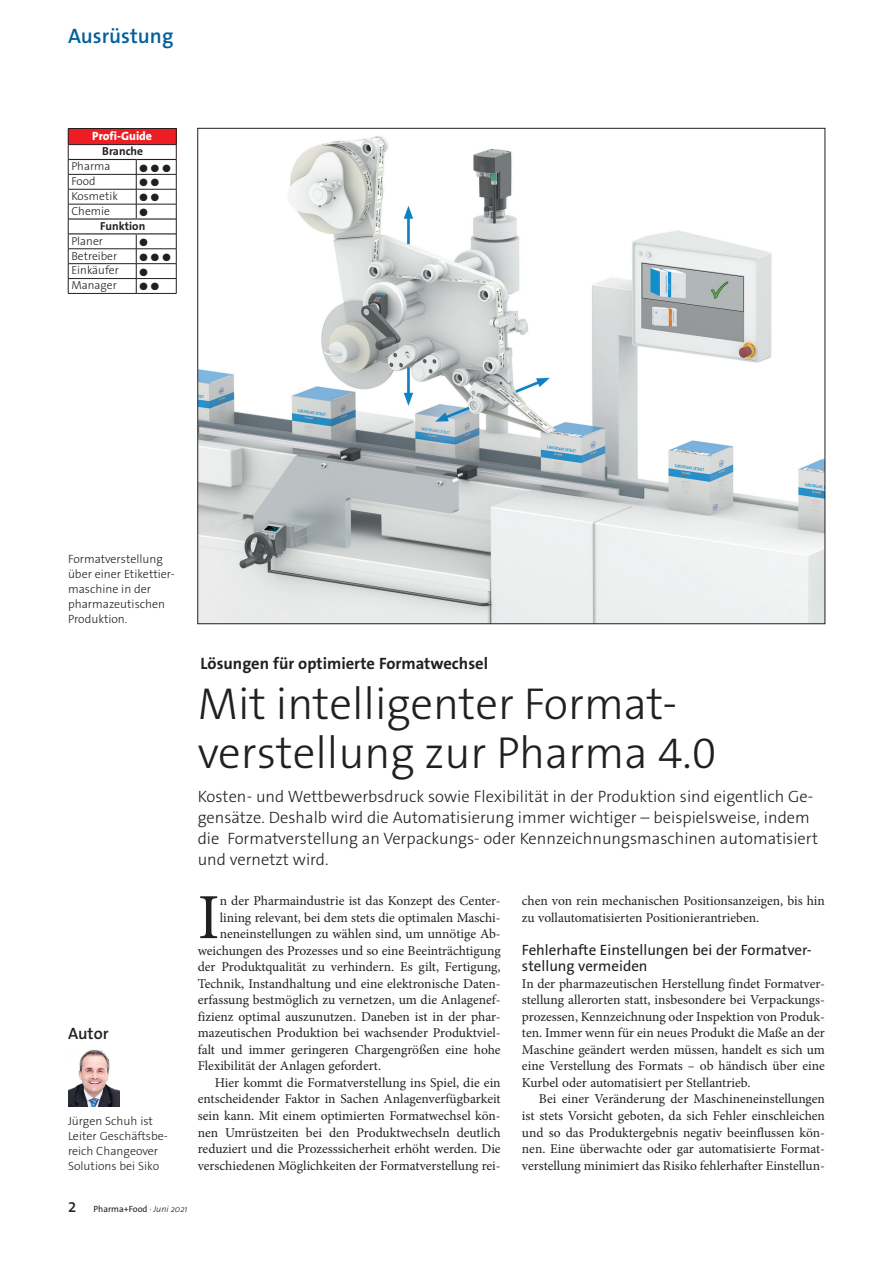
<style>
.page{position:relative;width:893px;height:1263px;background:#fff}
.page>*{position:absolute;margin:0;border:0;box-sizing:border-box;transform-origin:0 0}
._02_gt_bd_in{font:64.35px "Minion Pro";color:#231f20}
._03_tt_st_longware{font:300 45px/49.5px "The Sans Os F";color:#231f20}
._03_tt_rb{font:600 21px "The Sans Os F";color:#00609d}
._03_tt_vr{font:300 16.5px/21px "The Sans Os F";color:#231f20}
._02_gt_bd_e0_shortwa{font:700 16.5px "The Sans Os F";color:#231f20}
._04_k1_st{font:600 16.5px "The Sans Os F";color:#231f20}
._02_gt_bd_zw{font:15px/16.5px "The Sans Os F";color:#231f20}
.t1{font:600 15px "The Sans Os F";color:#231f20}
._02_gt_bd_ep{font:13.5px/16.5px "Minion Pro";color:#231f20;text-align:justify}
._02_gt_bd_in-2{font:13.5px "Minion Pro";color:#231f20}
._02_gt_bd_e0{font:13.5px/16.5px "Minion Pro";color:#231f20;text-align:justify}
._01_gt_bu_st{font:300 12px/15px "The Sans Os F";color:#231f20}
._02_gt_bd_e0_shortwa-2{font:800 12px "The Sans Os F";color:#fff}
._02_gt_bd_e0_shortwa-3{font:300 11.7px "The Sans Os F";color:#231f20}
._02_gt_bd_e0_shortwa-4{font:700 11.7px "The Sans Os F";color:#231f20}
._02_gt_bd_e0_shortwa-5{font:10.5px "Zapf Dingbats Std";color:#231f20}
.t2{font:9px "The Sans Os F";color:#231f20}
.s1{font-weight:300;font-style:italic}
</style>
<div class="page">
<img style="left:199px;top:136px;width:624px;height:486px">
<img style="left:68px;top:1050px;width:51px;height:56px">
<hr style="left:68px;top:128px;width:68px;height:1px;background:#231f20">
<hr style="left:136px;top:128px;width:40px;height:1px;background:#231f20">
<hr style="left:68px;top:293px;width:68px;height:1px;background:#231f20">
<hr style="left:136px;top:293px;width:40px;height:1px;background:#231f20">
<svg style="left:68px;top:129px;width:109px;height:164px"></svg>
<p class="_03_tt_rb" style="left:68px;top:22px;width:107px">Ausrüstung</p>
<p class="_02_gt_bd_e0_shortwa-2" style="left:92px;top:128px;width:61px">Profi-Guide</p>
<p class="_02_gt_bd_e0_shortwa-4" style="left:102px;top:144px;width:42px">Branche</p>
<p class="_02_gt_bd_e0_shortwa-3" style="left:71px;top:159px;width:41px">Pharma</p>
<p class="_02_gt_bd_e0_shortwa-5" style="left:139px;top:163px;width:33px">● ● ●</p>
<p class="_02_gt_bd_e0_shortwa-3" style="left:71px;top:174px;width:26px">Food</p>
<p class="_02_gt_bd_e0_shortwa-3" style="left:71px;top:188px;width:48px">Kosmetik</p>
<p class="_02_gt_bd_e0_shortwa-3" style="left:71px;top:203px;width:40px">Chemie</p>
<p class="_02_gt_bd_e0_shortwa-5" style="left:139px;top:207px;width:10px">●</p>
<p class="_02_gt_bd_e0_shortwa-4" style="left:100px;top:218px;width:47px">Funktion</p>
<p class="_02_gt_bd_e0_shortwa-3" style="left:71px;top:233px;width:33px">Planer</p>
<p class="_02_gt_bd_e0_shortwa-5" style="left:139px;top:237px;width:10px">●</p>
<p class="_02_gt_bd_e0_shortwa-3" style="left:71px;top:248px;width:47px">Betreiber</p>
<p class="_02_gt_bd_e0_shortwa-5" style="left:139px;top:252px;width:33px">● ● ●</p>
<p class="_02_gt_bd_e0_shortwa-3" style="left:71px;top:263px;width:49px">Einkäufer</p>
<p class="_02_gt_bd_e0_shortwa-5" style="left:139px;top:267px;width:10px">●</p>
<p class="_02_gt_bd_e0_shortwa-3" style="left:71px;top:278px;width:47px">Manager</p>
<p class="_01_gt_bu_st" style="left:68px;top:552px;width:108px">Formatverstellung über einer Etikettier&shy;maschine in der pharmazeutischen<br>Produktion.</p>
<p class="_04_k1_st" style="left:68px;top:1022px;width:42px">Autor</p>
<p class="_01_gt_bu_st" style="left:68px;top:1113px;width:101px">Jürgen Schuh ist<br>Leiter Geschäftsbe&shy;reich Changeover<br>Solutions bei Siko</p>
<p class="_02_gt_bd_e0_shortwa" style="left:201px;top:653px;width:289px">Lösungen für optimierte Formatwechsel</p>
<p class="_03_tt_st_longware" style="left:198px;top:679px;width:520px">Mit intelligenter Format&shy;verstellung zur Pharma 4.0</p>
<p class="_03_tt_vr" style="left:198px;top:786px;width:622px">Kosten- und Wettbewerbsdruck sowie Flexibilität in der Produktion sind eigentlich Ge&shy;gensätze. Deshalb wird die Automatisierung immer wichtiger – beispielsweise, indem die Formatverstellung an Verpackungs- oder Kennzeichnungsmaschinen automatisiert und vernetzt wird.</p>
<p class="_02_gt_bd_in" style="left:198px;top:874px;width:23px">I</p>
<p class="_02_gt_bd_in-2" style="left:220px;top:892px;width:283px">n der Pharmaindustrie ist das Konzept des Center-</p>
<p class="_02_gt_bd_ep" style="left:522px;top:892px;width:304px">chen von rein mechanischen Positionsanzeigen, bis hin zu vollautomatisierten Positionierantrieben.</p>
<p class="_02_gt_bd_zw" style="left:522px;top:941px;width:291px">Fehlerhafte Einstellungen bei der Formatver&shy;stellung vermeiden</p>
<p class="_02_gt_bd_e0" style="left:522px;top:975px;width:304px">In der pharmazeutischen Herstellung findet Formatver&shy;stellung allerorten statt, insbesondere bei Verpackungs&shy;prozessen, Kennzeichnung oder Inspektion von Produk&shy;ten. Immer wenn für ein neues Produkt die Maße an der Maschine geändert werden müssen, handelt es sich um eine Verstellung des Formats – ob händisch über eine Kurbel oder automatisiert per Stellantrieb.</p>
<p class="_02_gt_bd_ep" style="left:522px;top:1091px;width:304px;text-indent:17px">Bei einer Veränderung der Maschineneinstellungen ist stets Vorsicht geboten, da sich Fehler einschleichen und so das Produktergebnis negativ beeinflussen kön&shy;nen. Eine überwachte oder gar automatisierte Format&shy;verstellung minimiert das Risiko fehlerhafter Einstellun-</p>
<p class="_02_gt_bd_in-2" style="left:220px;top:908px;width:283px">lining relevant, bei dem stets die optimalen Maschi-</p>
<p class="_02_gt_bd_in-2" style="left:220px;top:925px;width:283px">neneinstellungen zu wählen sind, um unnötige Ab-</p>
<p class="_02_gt_bd_in-2" style="left:198px;top:941px;width:304px">weichungen des Prozesses und so eine Beeinträchtigung</p>
<p class="_02_gt_bd_in-2" style="left:198px;top:958px;width:304px">der Produktqualität zu verhindern. Es gilt, Fertigung,</p>
<p class="_02_gt_bd_in-2" style="left:198px;top:974px;width:304px">Technik, Instandhaltung und eine elektronische Daten-</p>
<p class="_02_gt_bd_in-2" style="left:198px;top:991px;width:304px">erfassung bestmöglich zu vernetzen, um die Anlagenef-</p>
<p class="_02_gt_bd_in-2" style="left:198px;top:1007px;width:304px">fizienz optimal auszunutzen. Daneben ist in der phar-</p>
<p class="_02_gt_bd_in-2" style="left:198px;top:1024px;width:304px">mazeutischen Produktion bei wachsender Produktviel-</p>
<p class="_02_gt_bd_in-2" style="left:198px;top:1040px;width:304px">falt und immer geringeren Chargengrößen eine hohe</p>
<p class="_02_gt_bd_in-2" style="left:198px;top:1057px;width:185px">Flexibilität der Anlagen gefordert.</p>
<p class="_02_gt_bd_ep" style="left:198px;top:1074px;width:304px;text-indent:17px">Hier kommt die Formatverstellung ins Spiel, die ein entscheidender Faktor in Sachen Anlagenverfügbarkeit sein kann. Mit einem optimierten Formatwechsel kön&shy;nen Umrüstzeiten bei den Produktwechseln deutlich reduziert und die Prozesssicherheit erhöht werden. Die verschiedenen Möglichkeiten der Formatverstellung rei-</p>
<p class="t1" style="left:68px;top:1197px;width:10px">2</p>
<p class="t2" style="left:94px;top:1203px;width:96px">Pharma+Food <span class="s1">· Juni 2021</span></p>
</div>
